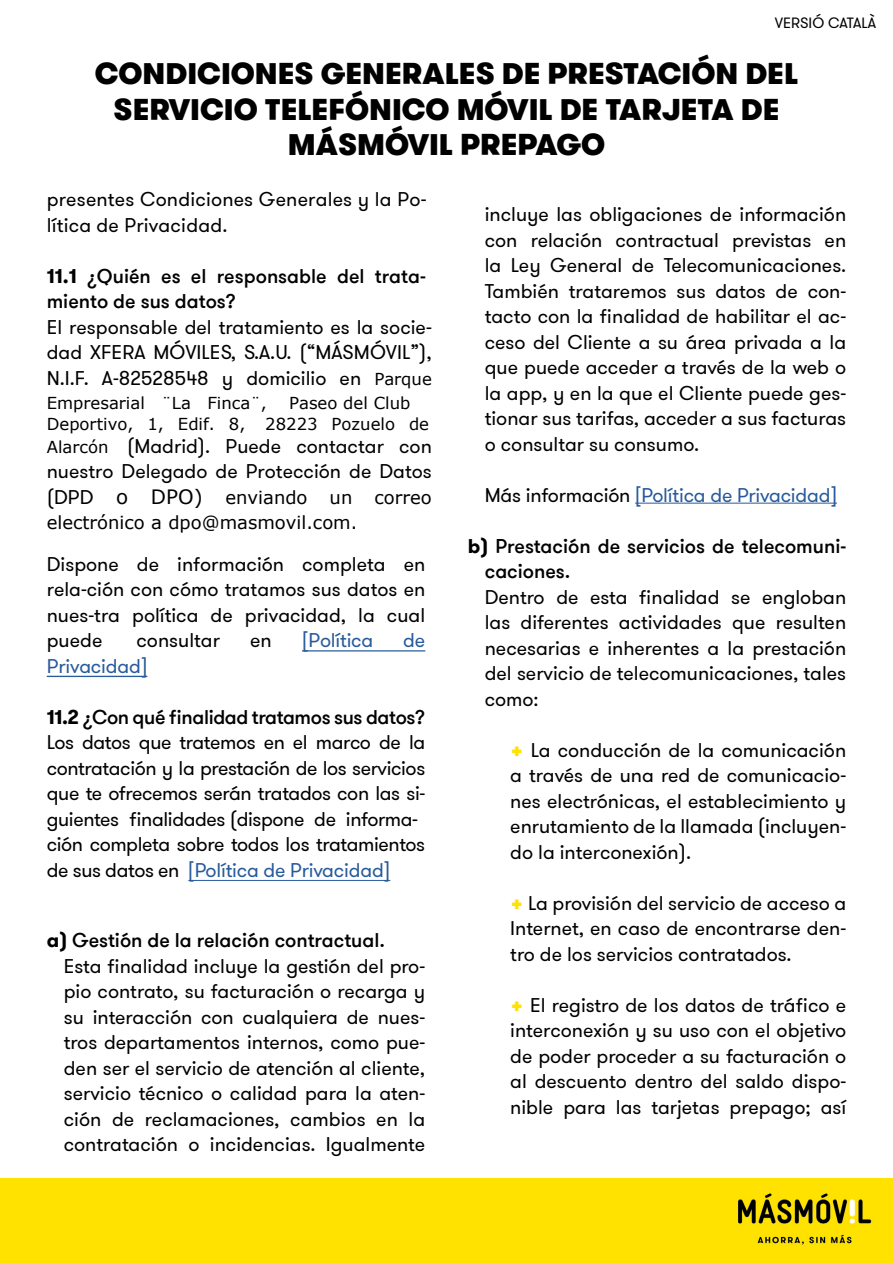
<style>
.page{position:relative;width:893px;height:1263px;background:#fff}
.page>*{position:absolute;margin:0;border:0;box-sizing:border-box;transform-origin:0 0}
.t1{font:900 29.7px/35.5px "GT Walsheim Pro";color:#000;text-align:center}
.t2{font:19.8px/25.5px "GT Walsheim Pro";color:#000;text-align:justify}
.t3{font:19.8px/25.5px "GT Walsheim Pro";letter-spacing:-.02em;color:#000}
.t4{font:500 19.8px/25px "GT Walsheim Pro";color:#000}
.t5{font:19.8px "GT Walsheim Pro";letter-spacing:-.01em;color:#275b9b}
.t6{font:18px/25px "Verdana";color:#000}
.t7{font:16.5px/21.3px "Verdana";color:#000}
.t8{font:14.85px "GT Walsheim Pro";color:#000}
.s1{font-weight:700}
.s2{font-family:"Verdana";font-size:16.5px}
.s3{font-family:"GT Walsheim Pro";font-size:19.8px}
.s4{font-size:19.8px}
.s5{font-weight:500}
.s6{color:#275b9b}
.s7{color:#000}
.s8{font-weight:800;color:#ffe200}
</style>
<div class="page">
<div style="left:0;top:1178px;width:893px;height:85px;background:#ffe200"></div>
<img style="left:738px;top:1193px;width:134px;height:52px">
<hr style="left:188px;top:880px;width:202px;height:1px;background:#275b9b">
<hr style="left:47px;top:676px;width:100px;height:1px;background:#275b9b">
<hr style="left:302px;top:650px;width:123px;height:1px;background:#275b9b">
<hr style="left:635px;top:503px;width:202px;height:1px;background:#275b9b">
<p class="t8" style="left:775px;top:13px;width:103px">VERSIÓ CATALÀ</p>
<h1 class="t1" style="left:95px;top:56px;width:705px">CONDICIONES GENERALES DE PRESTACIÓN DEL<br>SERVICIO TELEFÓNICO MÓVIL DE TARJETA DE<br>MÁSMÓVIL PREPAGO</h1>
<p class="t2" style="left:47px;top:187px;width:381px">presentes Condiciones Generales y la Po&shy;lítica de Privacidad.</p>
<p class="t4" style="left:47px;top:264px;width:381px"><span class="s1">11.1</span> ¿Quién es el responsable del trata&shy;miento de sus datos?</p>
<p class="t2" style="left:47px;top:315px;width:387px">El responsable del tratamiento es la socie&shy;dad XFERA MÓVILES, S.A.U. (“MÁSMÓVIL”), N.I.F. A-82528548 y domicilio en <span class="s2">Parque</span></p>
<p class="t7" style="left:47px;top:392px;width:222px">Empresarial ¨La Finca¨,</p>
<p class="t7" style="left:47px;top:392px;width:384px;text-indent:242px">Paseo del Club<br>Deportivo, 1, Edif. 8, 28223 Pozuelo de</p>
<p class="t2" style="left:47px;top:434px;width:387px"><span class="s2">Alarcón</span> (Madrid). Puede contactar con nuestro Delegado de Protección de Datos</p>
<p class="t6" style="left:47px;top:485px;width:387px"><span class="s3">(DPD</span> <span class="s4">o DPO)</span> enviando un correo electrónico a dpo@masmovil.com.</p>
<p class="t2" style="left:47px;top:552px;width:380px">Dispone de información completa en rela-ción con cómo tratamos sus datos en nues-tra política de privacidad, la cual puede</p>
<p class="t2" style="left:136px;top:628px;width:85px">consultar</p>
<p class="t2" style="left:250px;top:628px;width:23px">en</p>
<p class="t5" style="left:302px;top:628px;width:73px">[Política</p>
<p class="t5" style="left:403px;top:628px;width:24px">de</p>
<p class="t5" style="left:47px;top:654px;width:102px">Privacidad]</p>
<p class="t3" style="left:47px;top:705px;width:380px"><span class="s1">11.2</span> <span class="s5">¿Con qué finalidad tratamos sus datos?<br></span>Los datos que tratemos en el marco de la contratación y la prestación de los servicios que te ofrecemos serán tratados con las si&shy;guientes finalidades (dispone de informa&shy;ción completa sobre todos los tratamientos de sus datos en <span class="s6">[Política de Privacidad]</span></p>
<p class="t2" style="left:64px;top:928px;width:363px;text-align:left;text-indent:-17px"><span class="s1">a)</span> <span class="s5">Gestión de la relación contractual.<br></span>Esta finalidad incluye la gestión del pro&shy;pio contrato, su facturación o recarga y su interacción con cualquiera de nues&shy;tros departamentos internos, como pue&shy;den ser el servicio de atención al cliente, servicio técnico o calidad para la aten&shy;ción de reclamaciones, cambios en la contratación o incidencias. Igualmente</p>
<p class="t2" style="left:485px;top:202px;width:363px">incluye las obligaciones de información con relación contractual previstas en la Ley General de Telecomunicaciones.<br>También trataremos sus datos de con&shy;tacto con la finalidad de habilitar el ac&shy;ceso del Cliente a su área privada a la que puede acceder a través de la web o la app, y en la que el Cliente puede ges&shy;tionar sus tarifas, acceder a sus facturas o consultar su consumo.</p>
<p class="t5" style="left:485px;top:482px;width:354px"><span class="s7">Más información</span> [Política de Privacidad]</p>
<p class="t4" style="left:485px;top:533px;width:363px;line-height:25.5px;text-indent:-17px"><span class="s1">b)</span> Prestación de servicios de telecomuni&shy;caciones.</p>
<p class="t2" style="left:485px;top:584px;width:363px">Dentro de esta finalidad se engloban las diferentes actividades que resulten necesarias e inherentes a la prestación del servicio de telecomunicaciones, tales como:</p>
<p class="t2" style="left:510px;top:737px;width:337px"><span class="s8">+</span> La conducción de la comunicación a través de una red de comunicacio&shy;nes electrónicas, el establecimiento y enrutamiento de la llamada (incluyen&shy;do la interconexión).</p>
<p class="t2" style="left:510px;top:890px;width:337px"><span class="s8">+</span> La provisión del servicio de acceso a Internet, en caso de encontrarse den&shy;tro de los servicios contratados.</p>
<p class="t2" style="left:510px;top:992px;width:337px"><span class="s8">+</span> El registro de los datos de tráfico e interconexión y su uso con el objetivo de poder proceder a su facturación o al descuento dentro del saldo dispo&shy;nible para las tarjetas prepago; así</p>
</div>
